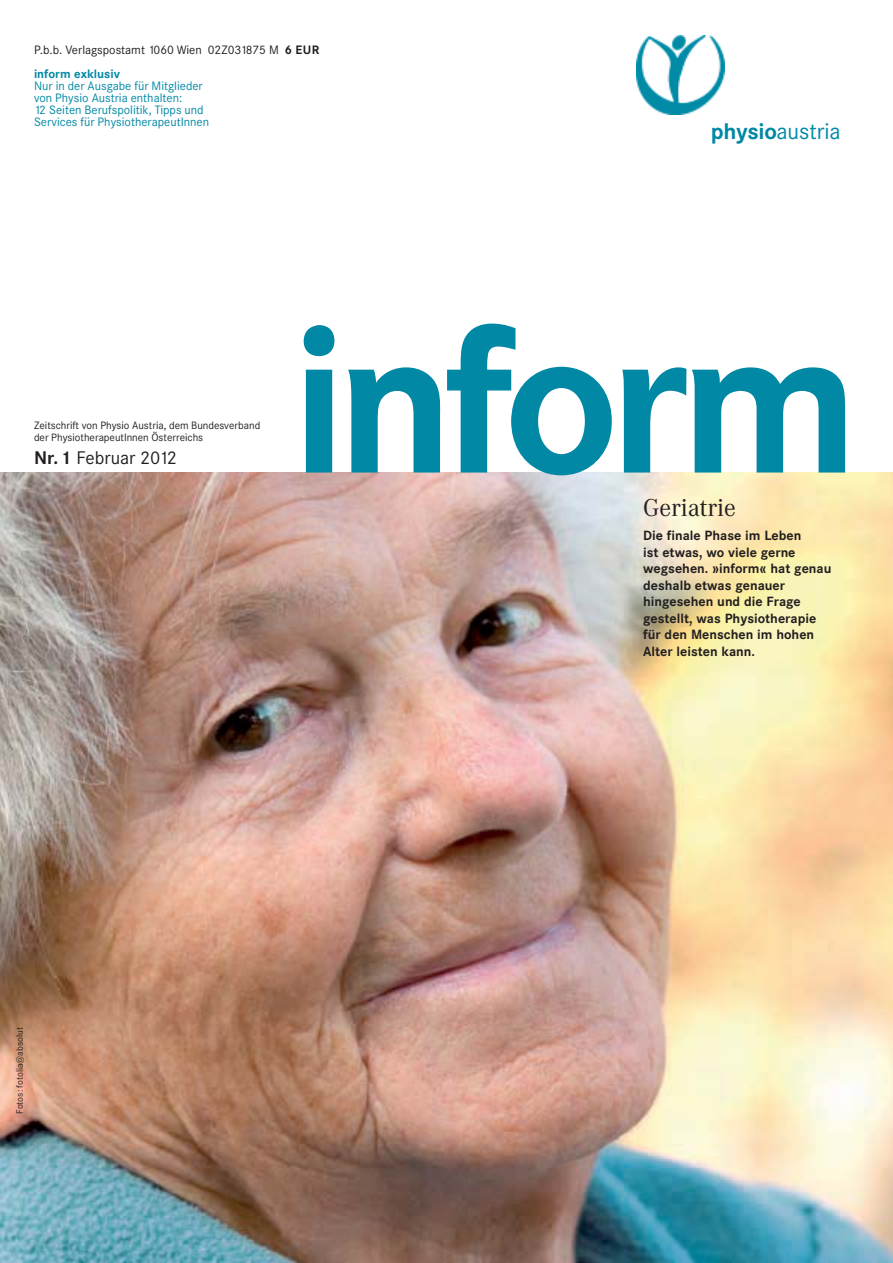
<style>
.page{position:relative;width:893px;height:1263px;background:#fff}
.page>*{position:absolute;margin:0;border:0;box-sizing:border-box;transform-origin:0 0}
.t1{font:700 204.6px "Corporate SBQ";letter-spacing:-.05em;color:#0088a4}
.t2{font:24px "Corporate ABQ";color:#231f20}
.t3{font:22.05px "Corporate SBQ";color:#0088a4}
.t4{font:18px "Corporate SBQ";color:#231f20}
.t5{font:700 13.2px/16.5px "Corporate SBQ";color:#231f20}
.t6{font:12px/12px "Corporate SBQ";color:#0088a4}
.t7{font:12px/24px "Corporate SBQ";color:#231f20}
.t8{font:10.5px/12px "Corporate SBQ";color:#231f20}
.t9{font:9px "Corporate SBQ";color:#231f20}
.s1{font-weight:700}
.s2{font-weight:700;color:#0088a4}
</style>
<div class="page">
<img style="left:0;top:473px;width:893px;height:790px">
<img style="left:636px;top:35px;width:89px;height:79px">
<p class="t7" style="left:34px;top:39px;width:287px">P.b.b. Verlagspostamt 1060 Wien 02Z031875 M <span class="s1">6 EUR </span><span class="s2">inform exklusiv</span></p>
<p class="t6" style="left:34px;top:81px;width:177px">Nur in der Ausgabe für Mitglieder von Physio Austria enthalten:<br>12 Seiten Berufspolitik, Tipps und Services für PhysiotherapeutInnen</p>
<h3 class="t3" style="left:711px;top:123px;width:131px"><span class="s1">physio</span>austria</h3>
<p class="t8" style="left:34px;top:420px;width:228px">Zeitschrift von Physio Austria, dem Bundesverband der PhysiotherapeutInnen Österreichs</p>
<h3 class="t4" style="left:34px;top:451px;width:145px"><span class="s1">Nr.1</span> Februar 2012</h3>
<h1 class="t1" style="left:291px;top:325px;width:569px">inform</h1>
<h2 class="t2" style="left:643px;top:499px;width:94px">Geriatrie</h2>
<p class="t5" style="left:643px;top:528px;width:190px">Die finale Phase im Leben<br>ist etwas, wo viele gerne wegsehen. »inform« hat genau deshalb etwas genauer hingesehen und die Frage gestellt, was Physiotherapie für den Menschen im hohen<br>Alter leisten kann.</p>
<p class="t9" style="left:16px;top:1114px;width:88px;rotate:-90deg">Fotos: fotolia@absolut</p>
</div>
